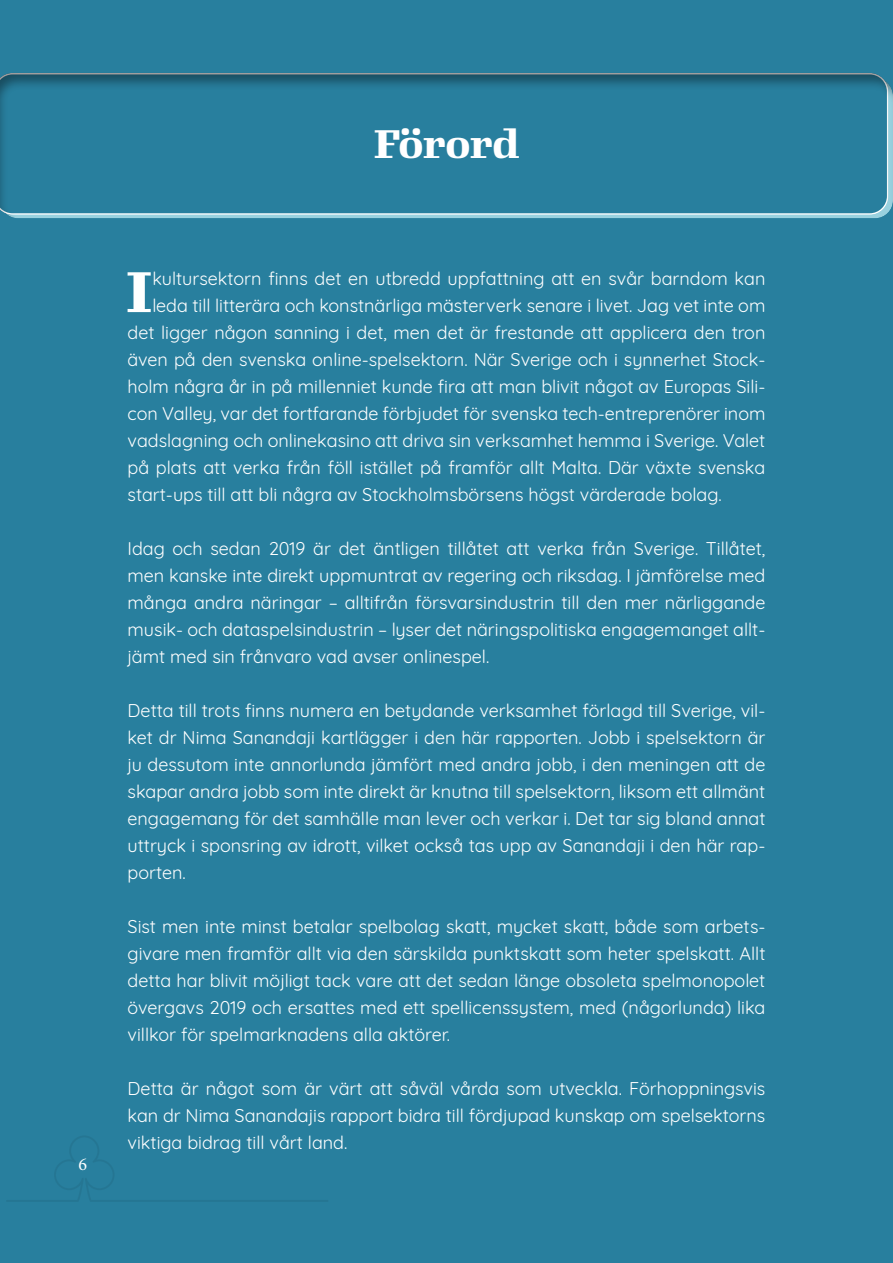
<style>
.page{position:relative;width:893px;height:1263px;background:#287f9e}
.page>*{position:absolute;margin:0;border:0;box-sizing:border-box;transform-origin:0 0}
.t1{font:700 55.95px "Gimlet Display";color:#fff}
.t2{font:700 39px "Gimlet Display";color:#fff}
.t3{font:18px/27px "Quicksand";color:#fff;text-align:justify}
.t4{font:18px "Minion Pro";color:#fff}
</style>
<div class="page">
<div style="left:6px;top:1135px;width:323px;height:67px;background:#287f9e"></div>
<div style="left:0;top:71px;width:893px;height:148px;background:#99d1df"></div>
<div style="left:0;top:68px;width:889px;height:147px;background:#231f20;opacity:.45"></div>
<p class="t2" style="left:374px;top:117px;width:147px">Förord</p>
<p class="t4" style="left:79px;top:1152px;width:10px">6</p>
<p class="t1" style="left:126px;top:253px;width:28px">I</p>
<p class="t3" style="left:152px;top:263px;width:615px">kultursektorn finns det en utbredd uppfattning att en svår barndom kan</p>
<p class="t3" style="left:152px;top:290px;width:615px">leda till litterära och konstnärliga mästerverk senare i livet. Jag vet inte om</p>
<p class="t3" style="left:128px;top:317px;width:639px">det ligger någon sanning i det, men det är frestande att applicera den tron</p>
<p class="t3" style="left:128px;top:344px;width:639px">även på den svenska online-spelsektorn. När Sverige och i synnerhet Stock-</p>
<p class="t3" style="left:128px;top:371px;width:639px">holm några år in på millenniet kunde fira att man blivit något av Europas Sili-</p>
<p class="t3" style="left:128px;top:398px;width:639px">con Valley, var det fortfarande förbjudet för svenska tech-entreprenörer inom</p>
<p class="t3" style="left:128px;top:425px;width:639px">vadslagning och onlinekasino att driva sin verksamhet hemma i Sverige. Valet</p>
<p class="t3" style="left:128px;top:452px;width:639px">på plats att verka från föll istället på framför allt Malta. Där växte svenska</p>
<p class="t3" style="left:128px;top:479px;width:596px">start-ups till att bli några av Stockholmsbörsens högst värderade bolag.</p>
<p class="t3" style="left:128px;top:533px;width:639px">Idag och sedan 2019 är det äntligen tillåtet att verka från Sverige. Tillåtet, men kanske inte direkt uppmuntrat av regering och riksdag. I jämförelse med många andra näringar – alltifrån försvarsindustrin till den mer närliggande musik- och dataspelsindustrin – lyser det näringspolitiska engagemanget allt&shy;jämt med sin frånvaro vad avser onlinespel.</p>
<p class="t3" style="left:128px;top:695px;width:639px">Detta till trots finns numera en betydande verksamhet förlagd till Sverige, vil&shy;ket dr Nima Sanandaji kartlägger i den här rapporten. Jobb i spelsektorn är ju dessutom inte annorlunda jämfört med andra jobb, i den meningen att de skapar andra jobb som inte direkt är knutna till spelsektorn, liksom ett allmänt engagemang för det samhälle man lever och verkar i. Det tar sig bland annat uttryck i sponsring av idrott, vilket också tas upp av Sanandaji i den här rap&shy;porten.</p>
<p class="t3" style="left:128px;top:911px;width:639px">Sist men inte minst betalar spelbolag skatt, mycket skatt, både som arbets&shy;givare men framför allt via den särskilda punktskatt som heter spelskatt. Allt detta har blivit möjligt tack vare att det sedan länge obsoleta spelmonopolet övergavs 2019 och ersattes med ett spellicenssystem, med (någorlunda) lika villkor för spelmarknadens alla aktörer.</p>
<p class="t3" style="left:128px;top:1073px;width:639px">Detta är något som är värt att såväl vårda som utveckla. Förhoppningsvis kan dr Nima Sanandajis rapport bidra till fördjupad kunskap om spelsektorns viktiga bidrag till vårt land.</p>
</div>
